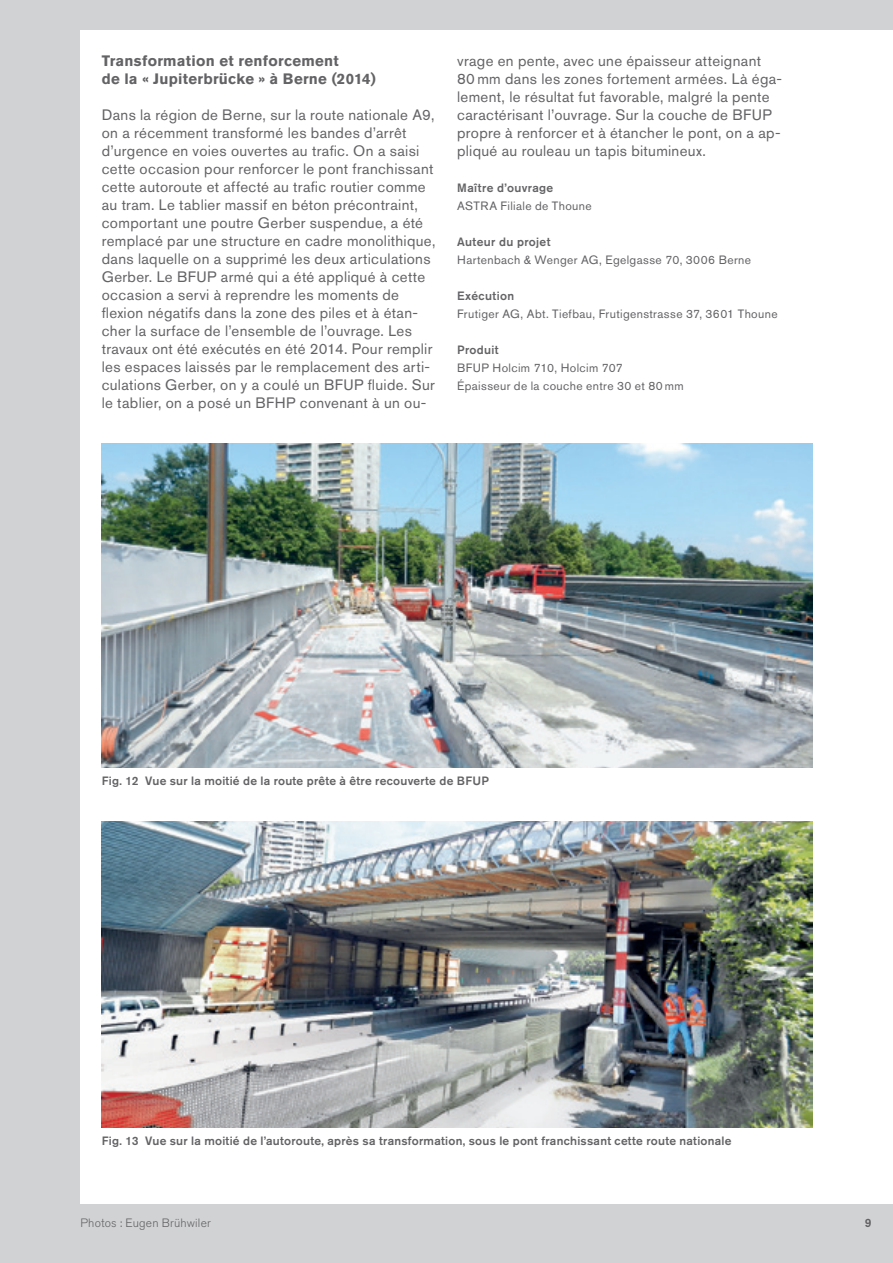
<style>
.page{position:relative;width:893px;height:1263px;background:#d1d2d4}
.page>*{position:absolute;margin:0;border:0;box-sizing:border-box;transform-origin:0 0}
.t1{font:15px/18px "Akzidenz Grotesk BE";letter-spacing:.02em;color:#636366}
.t2{font:700 15px/18px "Akzidenz Grotesk BE";letter-spacing:.02em;color:#636366}
.t3{font:500 12px "Akzidenz Grotesk BE";letter-spacing:.02em;color:#636366}
.t4{font:12px/18px "Akzidenz Grotesk BE";letter-spacing:.03em;color:#636366}
.t5{font:300 12px "Akzidenz Grotesk BE";letter-spacing:.02em;color:#636366}
</style>
<div class="page">
<div style="left:80px;top:30px;width:813px;height:1173px;background:#fff"></div>
<img style="left:102px;top:444px;width:710px;height:324px">
<img style="left:102px;top:822px;width:710px;height:306px">
<p class="t2" style="left:102px;top:52px;width:275px">Transformation et renforcement<br>de la « Jupiterbrücke » à Berne (2014)</p>
<p class="t1" style="left:102px;top:105px;width:335px">Dans la région de Berne, sur la route nationale A9, on a récemment transformé les bandes d’arrêt d’urgence en voies ouvertes au trafic. On a saisi cette occasion pour renforcer le pont franchissant cette autoroute et affecté au trafic routier comme au tram. Le tablier massif en béton précontraint, comportant une poutre Gerber suspendue, a été remplacé par une structure en cadre monolithique, dans laquelle on a supprimé les deux articulations Gerber. Le BFUP armé qui a été appliqué à cette occasion a servi à reprendre les moments de flexion négatifs dans la zone des piles et à étan&shy;cher la surface de l’ensemble de l’ouvrage. Les travaux ont été exécutés en été 2014. Pour remplir les espaces laissés par le remplacement des arti&shy;culations Gerber, on y a coulé un BFUP fluide. Sur le tablier, on a posé un BFHP convenant à un ou-</p>
<p class="t1" style="left:457px;top:51px;width:326px">vrage en pente, avec une épaisseur atteignant 80 mm dans les zones fortement armées. Là éga&shy;lement, le résultat fut favorable, malgré la pente caractérisant l’ouvrage. Sur la couche de BFUP propre à renforcer et à étancher le pont, on a ap&shy;pliqué au rouleau un tapis bitumineux.</p>
<p class="t3" style="left:457px;top:180px;width:98px">Maître d’ouvrage</p>
<p class="t4" style="left:457px;top:197px;width:136px">ASTRA Filiale de Thoune</p>
<p class="t3" style="left:457px;top:234px;width:95px">Auteur du projet</p>
<p class="t4" style="left:457px;top:251px;width:295px">Hartenbach &amp; Wenger AG, Egelgasse 70, 3006 Berne</p>
<p class="t3" style="left:457px;top:288px;width:59px">Exécution</p>
<p class="t4" style="left:457px;top:305px;width:322px">Frutiger AG, Abt. Tiefbau, Frutigenstrasse 37, 3601 Thoune</p>
<p class="t3" style="left:457px;top:342px;width:43px">Produit</p>
<p class="t4" style="left:457px;top:359px;width:228px">BFUP Holcim 710, Holcim 707<br>Épaisseur de la couche entre 30 et 80 mm</p>
<p class="t3" style="left:102px;top:773px;width:389px">Fig. 12 Vue sur la moitié de la route prête à être recouverte de BFUP</p>
<p class="t3" style="left:102px;top:1134px;width:631px">Fig. 13 Vue sur la moitié de l’autoroute, après sa transformation, sous le pont franchissant cette route nationale</p>
<p class="t5" style="left:80px;top:1216px;width:132px">Photos : Eugen Brühwiler</p>
<p class="t3" style="left:865px;top:1215px;width:8px">9</p>
</div>
